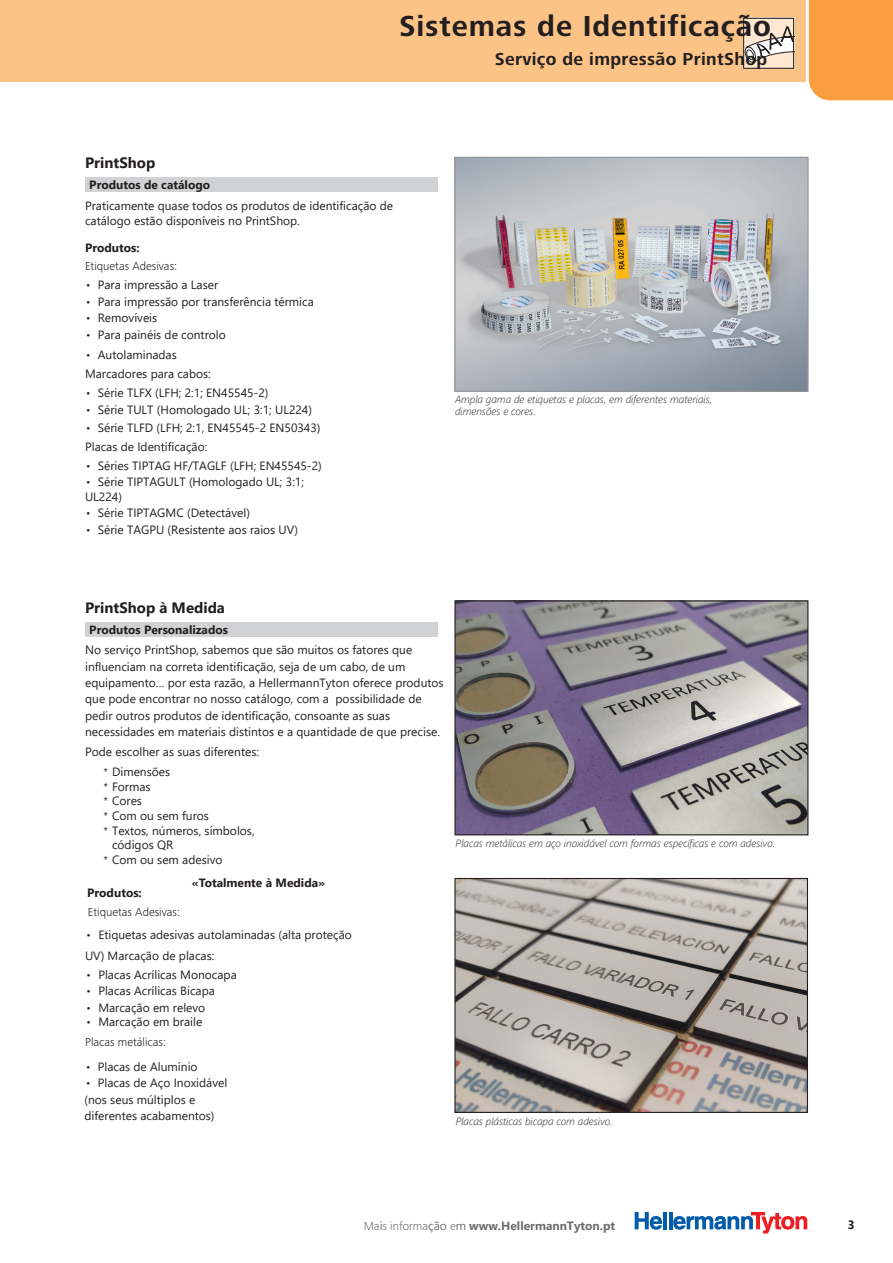
<style>
.page{position:relative;width:893px;height:1263px;background:#fff}
.page>*{position:absolute;margin:0;border:0;box-sizing:border-box;transform-origin:0 0}
.Chapter_Headline_1_20pt_light{font:700 30px "Frutiger Next LTW1 G";letter-spacing:.03em;color:#231f20}
.Chapter_Headline_2_12pt_light{font:700 18px "Frutiger Next LTW1 G";letter-spacing:.02em;color:#231f20}
.Product_Headline_1_10pt_bold{font:700 15px "Segoe UI";color:#231f20}
.Body_Text{font:12px/16.4px "Segoe UI";color:#231f20}
.Body_Text-2{font:300 12px/18px "Frutiger Next LTW1 G";color:#231f20}
.Product_Headline_2_8pt_bold{font:700 12px "Segoe UI";color:#231f20}
.t1{font:700 12px "Segoe UI";color:#6c6d70}
.Body_Text-3{font:700 12px "Segoe UI";color:#231f20}
.Features_and_Benefits{font:700 12px "Segoe UI";color:#231f20}
.t2{font:italic 300 10.5px/12px "Segoe UI";color:#231f20}
.s1{font-family:"Segoe UI";font-weight:700}
.s2{font-family:"Frutiger Next LTW1 G";font-weight:300}
.s3{font-family:"Segoe UI";font-weight:400}
.s4{font-family:"Nirmala UI";font-weight:400}
</style>
<div class="page">
<div style="left:0;top:0;width:808px;height:82px;background:#fcc386"></div>
<div style="left:805px;top:0;width:88px;height:101px;background:#f99f3e"></div>
<hr style="left:663px;top:1212px;width:4px;height:17px;background:#015aaa">
<hr style="left:669px;top:1212px;width:3px;height:17px;background:#015aaa">
<svg style="left:635px;top:1212px;width:27px;height:17px"></svg>
<svg style="left:673px;top:1212px;width:134px;height:21px"></svg>
<div style="left:85px;top:177px;width:353px;height:15px;background:#d1d2d4"></div>
<svg style="left:743px;top:18px;width:51px;height:51px"></svg>
<div style="left:85px;top:622px;width:353px;height:15px;background:#d1d2d4"></div>
<img style="left:456px;top:159px;width:351px;height:231px">
<div style="left:454px;top:157px;width:355px;height:235px;border:1px solid #939598"></div>
<img style="left:456px;top:602px;width:350px;height:231px">
<div style="left:454px;top:600px;width:354px;height:235px;border:1px solid #231f20"></div>
<img style="left:456px;top:880px;width:350px;height:231px">
<div style="left:454px;top:878px;width:354px;height:235px;border:1px solid #231f20"></div>
<p class="Chapter_Headline_1_20pt_light" style="left:399px;top:9px;width:374px">Sistemas de Identificação</p>
<p class="Chapter_Headline_2_12pt_light" style="left:495px;top:49px;width:274px">Serviço de impressão PrintShop</p>
<p class="Product_Headline_1_10pt_bold" style="left:85px;top:149px;width:72px">PrintShop</p>
<p class="Product_Headline_2_8pt_bold" style="left:89px;top:173px;width:122px">Produtos de catálogo</p>
<p class="Body_Text" style="left:85px;top:196px;width:310px;line-height:15.8px">Praticamente quase todos os produtos de identificação de catálogo estão disponíveis no PrintShop.</p>
<p class="Body_Text-2" style="left:85px;top:239px;width:94px"><span class="s1">Produtos:<br></span>Etiquetas Adesivas:</p>
<p class="Body_Text" style="left:85px;top:276px;width:135px"><span class="s2">•</span> Para impressão a Laser</p>
<p class="Body_Text" style="left:85px;top:292px;width:230px"><span class="s2">•</span> Para impressão por transferência térmica</p>
<p class="Body_Text" style="left:85px;top:309px;width:74px"><span class="s2">•</span> Removíveis</p>
<p class="Body_Text" style="left:85px;top:325px;width:142px"><span class="s2">•</span> Para painéis de controlo</p>
<p class="Body_Text" style="left:85px;top:343px;width:127px;line-height:19.6px"><span class="s2">•</span> Autolaminadas<br>Marcadores para cabos:</p>
<p class="Body_Text" style="left:85px;top:384px;width:185px"><span class="s2">•</span> Série TLFX (LFH; 2:1; EN45545-2)</p>
<p class="Body_Text" style="left:85px;top:400px;width:228px"><span class="s2">•</span> Série TULT (Homologado UL; 3:1; UL224)</p>
<p class="Body_Text" style="left:85px;top:418px;width:237px;line-height:18.5px"><span class="s2">•</span> Série TLFD (LFH; 2:1, EN45545-2 EN50343)<br>Placas de Identificação:</p>
<p class="Body_Text" style="left:85px;top:456px;width:238px"><span class="s2">•</span> Séries TIPTAG HF/TAGLF (LFH; EN45545-2)</p>
<p class="Body_Text" style="left:85px;top:474px;width:220px;line-height:14.4px"><span class="s2">•</span> Série TIPTAGULT (Homologado UL; 3:1;<br>UL224)</p>
<p class="Body_Text" style="left:85px;top:504px;width:166px"><span class="s2">•</span> Série TIPTAGMC (Detectável)</p>
<p class="Body_Text" style="left:85px;top:520px;width:214px"><span class="s2">•</span> Série TAGPU (Resistente aos raios UV)</p>
<p class="t2" style="left:455px;top:392px;width:259px">Ampla gama de etiquetas e placas, em diferentes materiais, dimensões e cores.</p>
<p class="Product_Headline_1_10pt_bold" style="left:85px;top:594px;width:141px">PrintShop à Medida</p>
<p class="Product_Headline_2_8pt_bold" style="left:89px;top:618px;width:140px">Produtos Personalizados</p>
<p class="Body_Text" style="left:85px;top:641px;width:360px">No serviço PrintShop, sabemos que são muitos os fatores que influenciam na correta identificação, seja de um cabo, de um equipamento… por esta razão, a HellermannTyton oferece produtos que pode encontrar no nosso catálogo, com a possibilidade de pedir outros produtos de identificação, consoante as suas necessidades em materiais distintos e a quantidade de que precise.</p>
<p class="Body_Text" style="left:85px;top:742px;width:175px">Pode escolher as suas diferentes:</p>
<p class="Body_Text" style="left:104px;top:762px;width:68px"><span class="s2">*</span> Dimensões</p>
<p class="Body_Text" style="left:104px;top:777px;width:49px"><span class="s2">*</span> Formas</p>
<p class="Body_Text" style="left:104px;top:792px;width:40px"><span class="s2">*</span> Cores</p>
<p class="Body_Text" style="left:104px;top:807px;width:107px"><span class="s2">*</span> Com ou sem furos</p>
<p class="Body_Text" style="left:104px;top:821px;width:153px"><span class="s2">*</span> Textos, números, símbolos,</p>
<p class="Body_Text" style="left:112px;top:835px;width:63px">códigos QR</p>
<p class="Body_Text" style="left:104px;top:850px;width:120px"><span class="s2">*</span> Com ou sem adesivo</p>
<p class="Body_Text-3" style="left:192px;top:871px;width:135px">«Totalmente à Medida»</p>
<p class="Features_and_Benefits" style="left:87px;top:881px;width:56px">Produtos:</p>
<p class="Body_Text-2" style="left:88px;top:903px;width:94px">Etiquetas Adesivas:</p>
<p class="Body_Text" style="left:85px;top:924px;width:268px;line-height:20.5px"><span class="s2">•</span> Etiquetas adesivas autolaminadas (alta proteção<br>UV) Marcação de placas:</p>
<p class="Body_Text" style="left:86px;top:965px;width:153px"><span class="s2">•</span> Placas Acrílicas Monocapa</p>
<p class="Body_Text" style="left:86px;top:982px;width:131px"><span class="s2">•</span> Placas Acrílicas Bicapa</p>
<p class="Body_Text" style="left:86px;top:998px;width:121px"><span class="s2">•</span> Marcação em relevo</p>
<p class="Body_Text-2" style="left:85px;top:1012px;width:119px;line-height:20px">• <span class="s3">Marcação em braile<br></span>Placas metálicas:</p>
<p class="Body_Text" style="left:85px;top:1057px;width:114px"><span class="s2">•</span> Placas de Alumínio</p>
<p class="Body_Text" style="left:84px;top:1073px;width:144px"><span class="s2">•</span> Placas de Aço Inoxidável (nos seus múltiplos e diferentes acabamentos)</p>
<p class="t2" style="left:456px;top:836px;width:321px">Placas metálicas em aço inoxidável com formas específicas e com adesivo.</p>
<p class="t2" style="left:456px;top:1114px;width:158px">Placas plásticas bicapa com adesivo.</p>
<p class="t1" style="left:364px;top:1214px;width:253px"><span class="s2">Ma</span><span class="s4">i</span><span class="s2">s informa</span><span class="s4">ção</span> <span class="s2">e</span><span class="s4">m</span> www.HellermannTyton.pt</p>
<p class="Product_Headline_2_8pt_bold" style="left:848px;top:1214px;width:8px">3</p>
</div>
